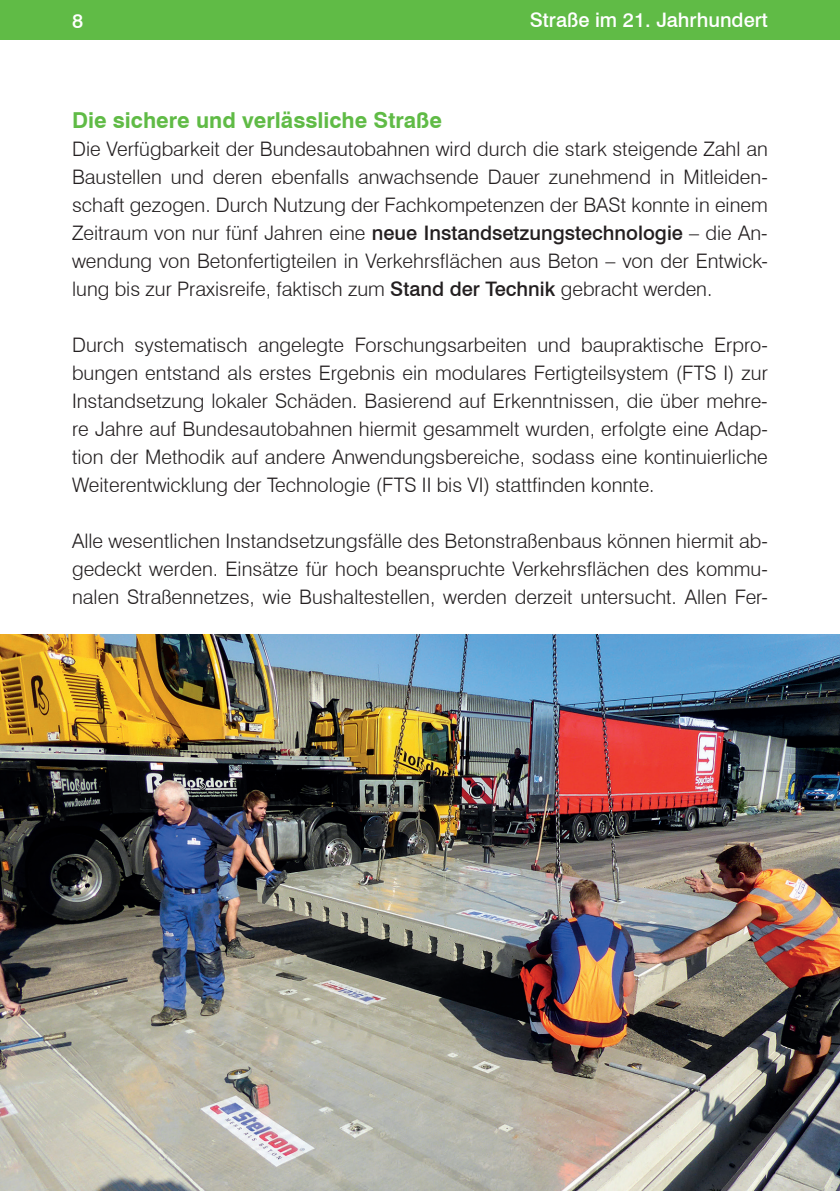
<style>
.page{position:relative;width:840px;height:1191px;background:#fff}
.page>*{position:absolute;margin:0;border:0;box-sizing:border-box;transform-origin:0 0}
.t1{font:700 22px "Swiss 721 BT";color:#60bb46}
.t2{font:300 20px/28px "Swiss 721 BT";color:#231f20;text-align:justify}
.t3{font:500 20px "Swiss 721 BT";color:#fff}
.s1{font-weight:500}
</style>
<div class="page">
<div style="left:0;top:0;width:839px;height:40px;background:#60bb46"></div>
<img style="left:0;top:635px;width:839px;height:556px">
<p class="t3" style="left:72px;top:9px;width:13px">8</p>
<p class="t3" style="left:529px;top:8px;width:239px">Straße im 21. Jahrhundert</p>
<p class="t1" style="left:72px;top:107px;width:371px">Die sichere und verlässliche Straße</p>
<p class="t2" style="left:72px;top:135px;width:697px">Die Verfügbarkeit der Bundesautobahnen wird durch die stark steigende Zahl an Baustellen und deren ebenfalls anwachsende Dauer zunehmend in Mitleiden&shy;schaft gezogen. Durch Nutzung der Fachkompetenzen der BASt konnte in einem Zeitraum von nur fünf Jahren eine <span class="s1">neue Instandsetzungstechnologie</span> – die An&shy;wendung von Betonfertigteilen in Verkehrsflächen aus Beton – von der Entwick&shy;lung bis zur Praxisreife, faktisch zum <span class="s1">Stand der Technik</span> gebracht werden.</p>
<p class="t2" style="left:72px;top:331px;width:697px">Durch systematisch angelegte Forschungsarbeiten und baupraktische Erpro&shy;bungen entstand als erstes Ergebnis ein modulares Fertigteilsystem (FTS I) zur Instandsetzung lokaler Schäden. Basierend auf Erkenntnissen, die über mehre&shy;re Jahre auf Bundesautobahnen hiermit gesammelt wurden, erfolgte eine Adap&shy;tion der Methodik auf andere Anwendungsbereiche, sodass eine kontinuierliche Weiterentwicklung der Technologie (FTS II bis VI) stattfinden konnte.</p>
<p class="t2" style="left:72px;top:527px;width:697px">Alle wesentlichen Instandsetzungsfälle des Betonstraßenbaus können hiermit ab&shy;gedeckt werden. Einsätze für hoch beanspruchte Verkehrsflächen des kommu&shy;nalen Straßennetzes, wie Bushaltestellen, werden derzeit untersucht. Allen Fer-</p>
</div>
